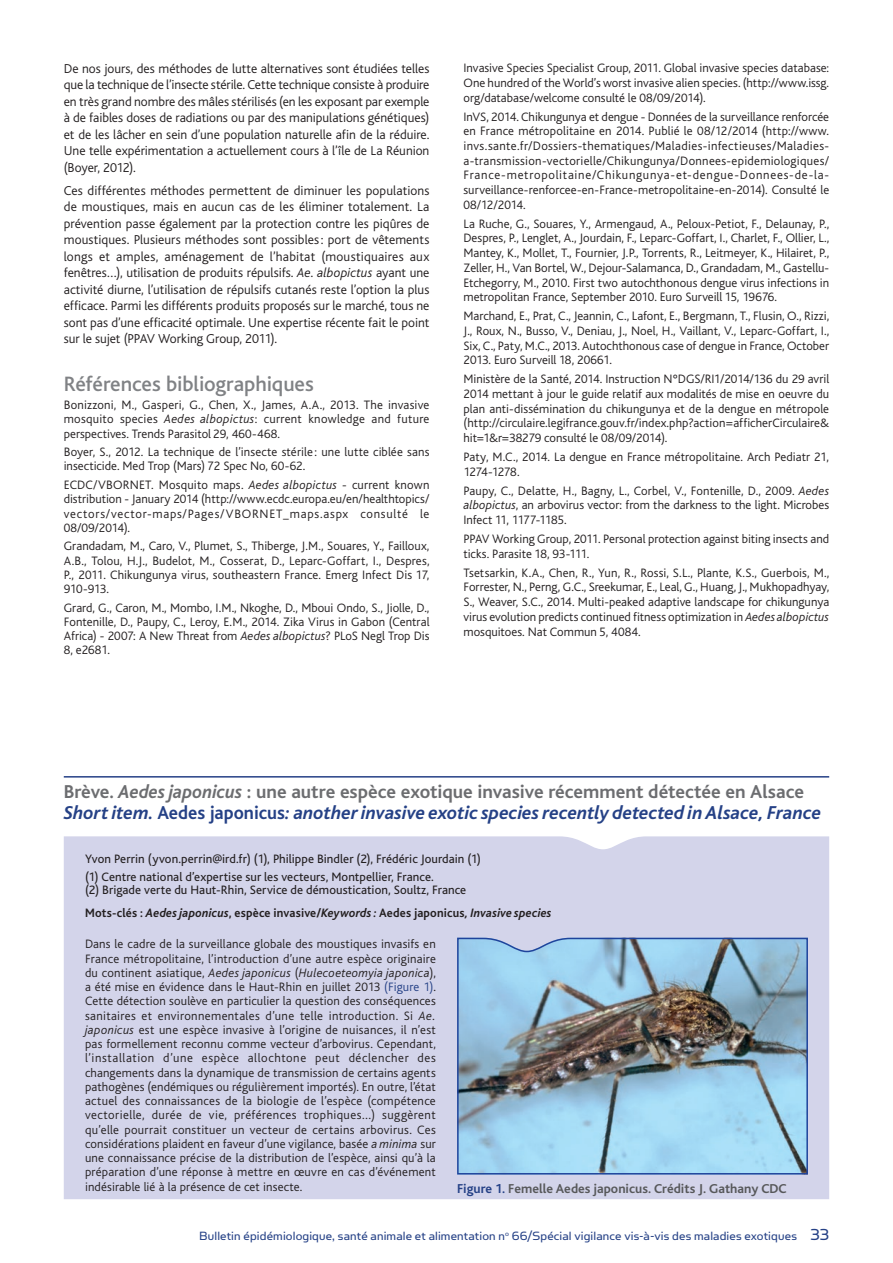
<style>
.page{position:relative;width:893px;height:1263px;background:#fff}
.page>*{position:absolute;margin:0;border:0;box-sizing:border-box;transform-origin:0 0}
.t1{font:500 21.75px "Bliss";letter-spacing:-.005em;color:#808285}
.t2{font:italic 700 19.5px/20.7px "Bliss";color:#254186}
.t3{font:300 13.5px/16.5px "Bliss";letter-spacing:-.005em;color:#231f20;text-align:justify}
.t4{font:13.5px "Simian Text Orangutan";letter-spacing:.01em;color:#254186}
.t5{font:700 13.5px "Bliss";color:#57585a}
.t6{font:300 12.75px/14.2px "Bliss";color:#231f20;text-align:justify}
.t7{font:12.75px/17.7px "Bliss";letter-spacing:.005em;color:#231f20}
.s1{font-style:italic}
.s2{font-style:normal;color:#6c6d70}
.s3{color:#6c6d70}
.s4{font-style:normal}
.s5{font-weight:700}
.s6{font-weight:700;font-style:italic}
.s7{color:#254186}
.s8{font-size:18px}
</style>
<div class="page">
<div style="left:64px;top:836px;width:765px;height:363px;background:#d3d4ea"></div>
<hr style="left:64px;top:776px;width:765px;height:1px;background:#254186">
<img style="left:456px;top:937px;width:353px;height:238px">
<p class="t3" style="left:64px;top:60px;width:367px">De nos jours, des méthodes de lutte alternatives sont étudiées telles que la technique de l’insecte stérile. Cette technique consiste à produire en très grand nombre des mâles stérilisés (en les exposant par exemple à de faibles doses de radiations ou par des manipulations génétiques) et de les lâcher en sein d’une population naturelle afin de la réduire.<br>Une telle expérimentation a actuellement cours à l’île de La Réunion (Boyer, 2012).</p>
<p class="t3" style="left:64px;top:182px;width:367px">Ces différentes méthodes permettent de diminuer les populations de moustiques, mais en aucun cas de les éliminer totalement. La prévention passe également par la protection contre les piqûres de moustiques. Plusieurs méthodes sont possibles: port de vêtements longs et amples, aménagement de l’habitat (moustiquaires aux fenêtres…), utilisation de produits répulsifs. <span class="s1">Ae. albopictus</span> ayant une activité diurne, l’utilisation de répulsifs cutanés reste l’option la plus efficace. Parmi les différents produits proposés sur le marché, tous ne sont pas d’une efficacité optimale. Une expertise récente fait le point sur le sujet (PPAV Working Group, 2011).</p>
<h1 class="t1" style="left:64px;top:372px;width:252px">Références bibliographiques</h1>
<p class="t6" style="left:64px;top:398px;width:367px">Bonizzoni, M., Gasperi, G., Chen, X., James, A.A., 2013. The invasive mosquito species <span class="s1">Aedes albopictus</span>: current knowledge and future perspectives. Trends Parasitol 29, 460-468.</p>
<p class="t6" style="left:64px;top:445px;width:367px">Boyer, S., 2012. La technique de l’insecte stérile : une lutte ciblée sans insecticide. Med Trop (Mars) 72 Spec No, 60-62.</p>
<p class="t6" style="left:64px;top:478px;width:367px">ECDC/VBORNET. Mosquito maps. <span class="s1">Aedes albopictus</span> - current known distribution - January 2014 (http://www.ecdc.europa.eu/en/healthtopics/ vectors/vector-maps/Pages/VBORNET_maps.aspx consulté le 08/09/2014).</p>
<p class="t6" style="left:64px;top:539px;width:367px">Grandadam, M., Caro, V., Plumet, S., Thiberge, J.M., Souares, Y., Failloux, A.B., Tolou, H.J., Budelot, M., Cosserat, D., Leparc-Goffart, I., Despres, P., 2011. Chikungunya virus, southeastern France. Emerg Infect Dis 17, 910-913.</p>
<p class="t6" style="left:64px;top:601px;width:367px">Grard, G., Caron, M., Mombo, I.M., Nkoghe, D., Mboui Ondo, S., Jiolle, D., Fontenille, D., Paupy, C., Leroy, E.M., 2014. Zika Virus in Gabon (Central Africa) - 2007: A New Threat from <span class="s1">Aedes albopictus</span>? PLoS Negl Trop Dis 8, e2681.</p>
<p class="t6" style="left:463px;top:61px;width:367px;line-height:14.7px">Invasive Species Specialist Group, 2011. Global invasive species database:<br>One hundred of the World’s worst invasive alien species. (http://www.issg. org/database/welcome consulté le 08/09/2014).</p>
<p class="t6" style="left:463px;top:109px;width:367px;line-height:14.7px">InVS, 2014. Chikungunya et dengue - Données de la surveillance renforcée en France métropolitaine en 2014. Publié le 08/12/2014 (http://www. invs.sante.fr/Dossiers-thematiques/Maladies-infectieuses/Maladies&shy;a-transmission-vectorielle/Chikungunya/Donnees-epidemiologiques/ France-metropolitaine/Chikungunya-et-dengue-Donnees-de-la&shy;surveillance-renforcee-en-France-metropolitaine-en-2014). Consulté le 08/12/2014.</p>
<p class="t6" style="left:463px;top:216px;width:367px;line-height:14.7px">La Ruche, G., Souares, Y., Armengaud, A., Peloux-Petiot, F., Delaunay, P., Despres, P., Lenglet, A., Jourdain, F., Leparc-Goffart, I., Charlet, F., Ollier, L., Mantey, K., Mollet, T., Fournier, J.P., Torrents, R., Leitmeyer, K., Hilairet, P., Zeller, H., Van Bortel, W., Dejour-Salamanca, D., Grandadam, M., Gastellu-Etchegorry, M., 2010. First two autochthonous dengue virus infections in metropolitan France, September 2010. Euro Surveill 15, 19676.</p>
<p class="t6" style="left:463px;top:309px;width:367px;line-height:14.7px">Marchand, E., Prat, C., Jeannin, C., Lafont, E., Bergmann, T., Flusin, O., Rizzi, J., Roux, N., Busso, V., Deniau, J., Noel, H., Vaillant, V., Leparc-Goffart, I., Six, C., Paty, M.C., 2013. Autochthonous case of dengue in France, October 2013. Euro Surveill 18, 20661.</p>
<p class="t6" style="left:463px;top:372px;width:367px;line-height:14.7px">Ministère de la Santé, 2014. Instruction N°DGS/RI1/2014/136 du 29 avril 2014 mettant à jour le guide relatif aux modalités de mise en oeuvre du plan anti-dissémination du chikungunya et de la dengue en métropole (http://circulaire.legifrance.gouv.fr/index.php?action=afficherCirculaire&amp; hit=1&amp;r=38279 consulté le 08/09/2014).</p>
<p class="t6" style="left:463px;top:450px;width:367px;line-height:14.7px">Paty, M.C., 2014. La dengue en France métropolitaine. Arch Pediatr 21,<br>1274-1278.</p>
<p class="t6" style="left:463px;top:483px;width:367px;line-height:14.7px">Paupy, C., Delatte, H., Bagny, L., Corbel, V., Fontenille, D., 2009. <span class="s1">Aedes albopictus</span>, an arbovirus vector: from the darkness to the light. Microbes Infect 11, 1177-1185.</p>
<p class="t6" style="left:463px;top:532px;width:367px;line-height:14.7px">PPAV Working Group, 2011. Personal protection against biting insects and ticks. Parasite 18, 93-111.</p>
<p class="t6" style="left:463px;top:565px;width:367px;line-height:14.7px">Tsetsarkin, K.A., Chen, R., Yun, R., Rossi, S.L., Plante, K.S., Guerbois, M., Forrester, N., Perng, G.C., Sreekumar, E., Leal, G., Huang, J., Mukhopadhyay, S., Weaver, S.C., 2014. Multi-peaked adaptive landscape for chikungunya virus evolution predicts continued fitness optimization in <span class="s1">Aedes albopictus </span>mosquitoes. Nat Commun 5, 4084.</p>
<h2 class="t2" style="left:64px;top:782px;width:759px"><span class="s2">Brève.</span> <span class="s3">Aedes japonicus</span> <span class="s2">: une autre espèce exotique invasive récemment détectée en Alsace<br></span>Short item. <span class="s4">Aedes japonicus</span>: another invasive exotic species recently detected in Alsace, France</h2>
<p class="t7" style="left:85px;top:850px;width:397px">Yvon Perrin (yvon.perrin@ird.fr) (1), Philippe Bindler (2), Frédéric Jourdain (1) (1) Centre national d’expertise sur les vecteurs, Montpellier, France.</p>
<p class="t7" style="left:85px;top:879px;width:468px;line-height:22.8px">(2) Brigade verte du Haut-Rhin, Service de démoustication, Soultz, France<br><span class="s5">Mots-clés :</span> <span class="s6">Aedes japonicus</span><span class="s5">, espèce invasive/</span><span class="s6">Keywords:</span> <span class="s5">Aedes japonicus</span><span class="s6">, Invasive species</span></p>
<p class="t6" style="left:85px;top:937px;width:352px">Dans le cadre de la surveillance globale des moustiques invasifs en France métropolitaine, l’introduction d’une autre espèce originaire du continent asiatique, <span class="s1">Aedes japonicus</span> (<span class="s1">Hulecoeteomyia japonica</span>), a été mise en évidence dans le Haut-Rhin en juillet 2013 <span class="s7">(Figure 1)</span>.<br>Cette détection soulève en particulier la question des conséquences sanitaires et environnementales d’une telle introduction. Si <span class="s1">Ae. japonicus</span> est une espèce invasive à l’origine de nuisances, il n’est pas formellement reconnu comme vecteur d’arbovirus. Cependant, l’installation d’une espèce allochtone peut déclencher des changements dans la dynamique de transmission de certains agents pathogènes (endémiques ou régulièrement importés). En outre, l’état actuel des connaissances de la biologie de l’espèce (compétence vectorielle, durée de vie, préférences trophiques…) suggèrent qu’elle pourrait constituer un vecteur de certains arbovirus. Ces considérations plaident en faveur d’une vigilance, basée <span class="s1">a minima</span> sur une connaissance précise de la distribution de l’espèce, ainsi qu’à la préparation d’une réponse à mettre en œuvre en cas d’événement indésirable lié à la présence de cet insecte.</p>
<p class="t5" style="left:457px;top:1181px;width:331px"><span class="s7">Figure 1.</span> Femelle Aedes japonicus. Crédits J. Gathany CDC</p>
<p class="t4" style="left:199px;top:1228px;width:631px">Bulletin épidémiologique, santé animale et alimentation n<sup>o</sup> 66/Spécial vigilance vis-à-vis des maladies exotiques <span class="s8">33</span></p>
</div>
